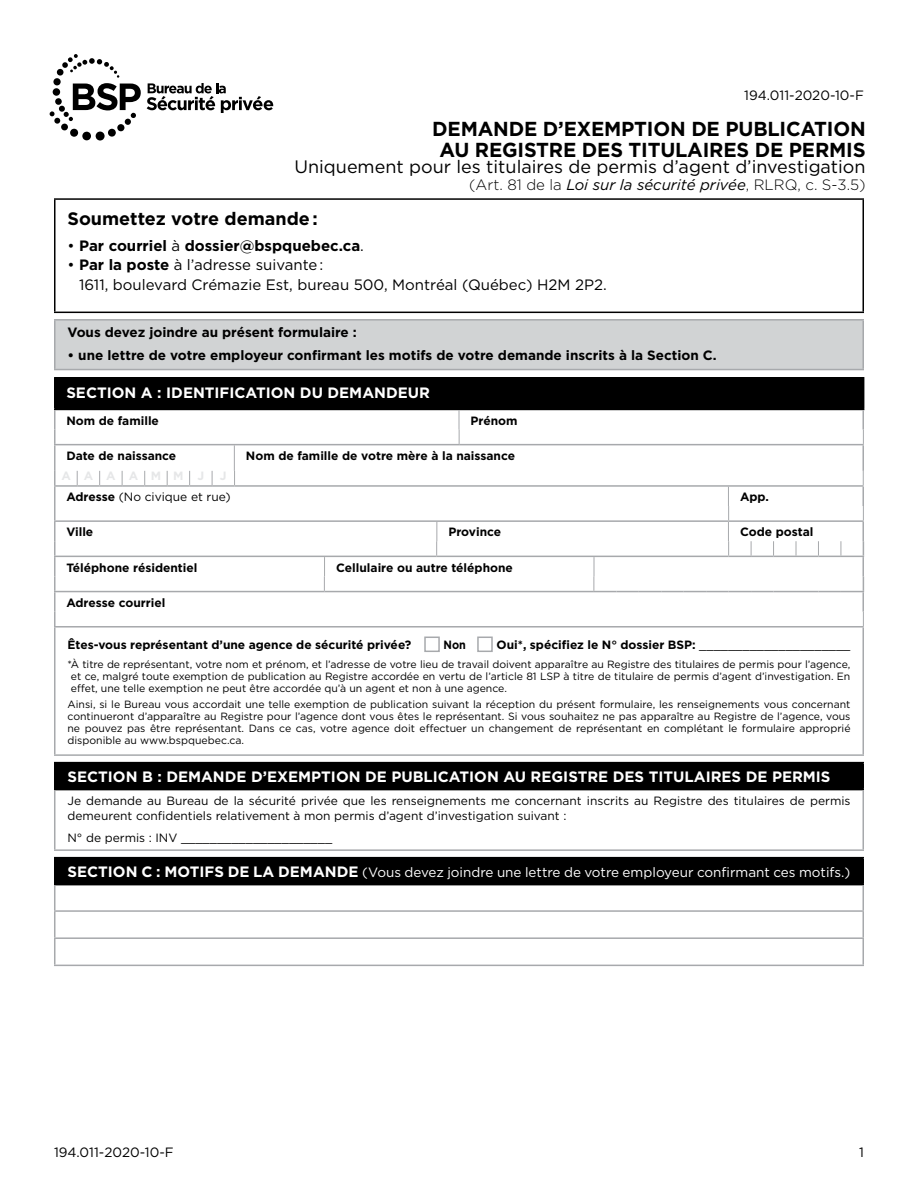
<style>
.page{position:relative;width:918px;height:1188px;background:#fff}
.page>*{position:absolute;margin:0;border:0;box-sizing:border-box;transform-origin:0 0}
.t1{font:700 20.25px/21px "Gotham";letter-spacing:-.01em;color:#000;text-align:center}
.t2{font:18px "Gotham";color:#000}
.t3{font:700 18px "Gotham";color:#000}
.t4{font:700 15px "Gotham";color:#fff}
.t5{font:15px/19.5px "Gotham";color:#000}
.t6{font:300 15px "Gotham";color:#000}
.t7{font:700 15px "Gotham";color:#000}
.t8{font:700 13.5px "Gotham";color:#000}
.t9{font:13.5px "Gotham";color:#fff}
.t10{font:13.5px "Gotham";color:#000}
.t11{font:700 12px "Gotham";color:#000}
.t12{font:12px/20.7px "Gotham";color:#000}
.t13{font:700 12px "Gotham";letter-spacing:1.075em;color:#e6e7e8}
.t14{font:700 12px "Gotham";color:#000;scale:.9 1}
.t15{font:10.5px/12px "Gotham";color:#000;text-align:justify}
.s1{font-weight:400;font-style:italic}
.s2{font-weight:400}
.s3{font-weight:700}
.s4{font-weight:700;color:#e6e7e8}
.s5{font-weight:700;font-size:15px}
</style>
<div class="page">
<hr style="left:54px;top:198px;width:810px;height:2px;background:#000">
<hr style="left:54px;top:200px;width:2px;height:112px;background:#000">
<hr style="left:862px;top:200px;width:2px;height:112px;background:#000">
<hr style="left:54px;top:312px;width:810px;height:1px;background:#000">
<div style="left:55px;top:320px;width:808px;height:50px;background:#d1d3d4"></div>
<hr style="left:54px;top:319px;width:810px;height:2px;background:#a7a9ac">
<hr style="left:54px;top:321px;width:2px;height:48px;background:#a7a9ac">
<hr style="left:862px;top:321px;width:2px;height:48px;background:#a7a9ac">
<hr style="left:54px;top:369px;width:810px;height:1px;background:#a7a9ac">
<div style="left:55px;top:377px;width:809px;height:32px;background:#000"></div>
<hr style="left:54px;top:377px;width:2px;height:32px;background:#000">
<hr style="left:54px;top:409px;width:810px;height:1px;background:#000">
<hr style="left:54px;top:410px;width:2px;height:20px;background:#a7a9ac">
<hr style="left:862px;top:410px;width:2px;height:20px;background:#a7a9ac">
<svg style="left:459px;top:410px;width:1px;height:34px"></svg>
<svg style="left:863px;top:430px;width:1px;height:14px"></svg>
<hr style="left:54px;top:444px;width:405px;height:1px;background:#a7a9ac">
<hr style="left:459px;top:444px;width:405px;height:1px;background:#a7a9ac">
<svg style="left:54px;top:430px;width:2px;height:14px"></svg>
<hr style="left:54px;top:445px;width:2px;height:26px;background:#a7a9ac">
<hr style="left:862px;top:445px;width:2px;height:26px;background:#a7a9ac">
<svg style="left:77px;top:471px;width:1px;height:14px"></svg>
<svg style="left:99px;top:471px;width:1px;height:14px"></svg>
<svg style="left:122px;top:471px;width:1px;height:14px"></svg>
<svg style="left:144px;top:471px;width:1px;height:14px"></svg>
<svg style="left:167px;top:471px;width:1px;height:14px"></svg>
<svg style="left:189px;top:471px;width:1px;height:14px"></svg>
<svg style="left:212px;top:471px;width:1px;height:14px"></svg>
<svg style="left:234px;top:445px;width:1px;height:40px"></svg>
<hr style="left:54px;top:485px;width:23px;height:2px;background:#a7a9ac">
<hr style="left:77px;top:485px;width:23px;height:2px;background:#a7a9ac">
<hr style="left:100px;top:485px;width:22px;height:2px;background:#a7a9ac">
<hr style="left:122px;top:485px;width:23px;height:2px;background:#a7a9ac">
<hr style="left:145px;top:485px;width:22px;height:2px;background:#a7a9ac">
<hr style="left:167px;top:485px;width:23px;height:2px;background:#a7a9ac">
<hr style="left:190px;top:485px;width:22px;height:2px;background:#a7a9ac">
<hr style="left:212px;top:485px;width:23px;height:2px;background:#a7a9ac">
<hr style="left:235px;top:485px;width:629px;height:2px;background:#a7a9ac">
<hr style="left:54px;top:520px;width:675px;height:2px;background:#a7a9ac">
<svg style="left:436px;top:522px;width:1px;height:34px"></svg>
<hr style="left:54px;top:556px;width:383px;height:1px;background:#a7a9ac">
<hr style="left:437px;top:556px;width:292px;height:1px;background:#a7a9ac">
<svg style="left:324px;top:557px;width:1px;height:34px"></svg>
<hr style="left:54px;top:591px;width:270px;height:1px;background:#a7a9ac">
<hr style="left:324px;top:591px;width:270px;height:1px;background:#a7a9ac">
<svg style="left:54px;top:471px;width:2px;height:120px"></svg>
<svg style="left:594px;top:471px;width:270px;height:121px"></svg>
<hr style="left:862px;top:592px;width:2px;height:20px;background:#a7a9ac">
<hr style="left:54px;top:592px;width:2px;height:20px;background:#a7a9ac">
<svg style="left:54px;top:612px;width:2px;height:14px"></svg>
<hr style="left:54px;top:626px;width:810px;height:2px;background:#a7a9ac">
<svg style="left:863px;top:612px;width:1px;height:14px"></svg>
<hr style="left:54px;top:754px;width:810px;height:2px;background:#a7a9ac">
<hr style="left:54px;top:628px;width:2px;height:126px;background:#a7a9ac">
<hr style="left:862px;top:628px;width:2px;height:126px;background:#a7a9ac">
<div style="left:424px;top:637px;width:16px;height:15px;background:#fff;border:2px solid #a7a9ac"></div>
<div style="left:477px;top:637px;width:16px;height:15px;background:#fff;border:2px solid #a7a9ac"></div>
<div style="left:55px;top:763px;width:808px;height:27px;background:#000"></div>
<hr style="left:862px;top:763px;width:2px;height:26px;background:#000">
<hr style="left:54px;top:789px;width:810px;height:1px;background:#000">
<hr style="left:54px;top:849px;width:810px;height:2px;background:#a7a9ac">
<hr style="left:54px;top:762px;width:810px;height:1px;background:#000">
<svg style="left:54px;top:763px;width:1px;height:26px"></svg>
<hr style="left:54px;top:790px;width:1px;height:59px;background:#a7a9ac">
<hr style="left:862px;top:790px;width:2px;height:59px;background:#a7a9ac">
<div style="left:55px;top:858px;width:808px;height:27px;background:#000"></div>
<hr style="left:862px;top:858px;width:2px;height:26px;background:#000">
<hr style="left:54px;top:884px;width:810px;height:1px;background:#000">
<hr style="left:54px;top:910px;width:810px;height:2px;background:#a7a9ac">
<hr style="left:54px;top:857px;width:810px;height:1px;background:#000">
<hr style="left:862px;top:885px;width:2px;height:25px;background:#a7a9ac">
<hr style="left:54px;top:937px;width:810px;height:2px;background:#a7a9ac">
<hr style="left:862px;top:912px;width:2px;height:25px;background:#a7a9ac">
<hr style="left:54px;top:965px;width:810px;height:1px;background:#a7a9ac">
<svg style="left:54px;top:858px;width:1px;height:107px"></svg>
<hr style="left:862px;top:939px;width:2px;height:26px;background:#a7a9ac">
<svg style="left:147px;top:83px;width:126px;height:30px"></svg>
<svg style="left:50px;top:54px;width:91px;height:87px"></svg>
<p class="t10" style="left:744px;top:86px;width:121px">194.011-2020-10-F</p>
<h1 class="t1" style="left:432px;top:118px;width:435px">DEMANDE D’EXEMPTION DE PUBLICATION<br>AU REGISTRE DES TITULAIRES DE PERMIS</h1>
<h2 class="t2" style="left:294px;top:155px;width:573px">Uniquement pour les titulaires de permis d’agent d’investigation</h2>
<h3 class="t6" style="left:469px;top:175px;width:398px">(Art. 81 de la <span class="s1">Loi sur la sécurité privée</span>, RLRQ, c. S-3.5)</h3>
<h2 class="t3" style="left:68px;top:206px;width:252px">Soumettez votre demande :</h2>
<h3 class="t7" style="left:68px;top:236px;width:298px"><span class="s2">•</span> Par courriel <span class="s2">à</span> dossier@bspquebec.ca<span class="s2">.</span></h3>
<h3 class="t5" style="left:79px;top:255px;width:529px;text-indent:-12px">• <span class="s3">Par la poste</span> à l’adresse suivante :<br>1611, boulevard Crémazie Est, bureau 500, Montréal (Québec) H2M 2P2.</h3>
<p class="t8" style="left:68px;top:323px;width:291px">Vous devez joindre au présent formulaire :</p>
<p class="t8" style="left:68px;top:346px;width:651px">• une lettre de votre employeur confirmant les motifs de votre demande inscrits à la Section C.</p>
<h3 class="t4" style="left:66px;top:383px;width:365px">SECTION A : IDENTIFICATION DU DEMANDEUR</h3>
<p class="t11" style="left:66px;top:412px;width:94px">Nom de famille</p>
<p class="t11" style="left:471px;top:412px;width:49px">Prénom</p>
<p class="t11" style="left:66px;top:448px;width:111px">Date de naissance</p>
<p class="t11" style="left:246px;top:448px;width:271px">Nom de famille de votre mère à la naissance</p>
<p class="t13" style="left:61px;top:468px;width:144px">AAAAMMJ</p>
<p class="t12" style="left:66px;top:466px;width:166px;text-indent:154px"><span class="s4">J<br></span><span class="s3">Adresse</span> (No civique et rue)</p>
<p class="t11" style="left:740px;top:489px;width:30px">App.</p>
<p class="t11" style="left:66px;top:524px;width:28px">Ville</p>
<p class="t11" style="left:448px;top:524px;width:54px">Province</p>
<p class="t11" style="left:740px;top:524px;width:75px">Code postal</p>
<p class="t11" style="left:66px;top:559px;width:133px">Téléphone résidentiel</p>
<p class="t11" style="left:336px;top:559px;width:178px">Cellulaire ou autre téléphone</p>
<p class="t11" style="left:66px;top:595px;width:101px">Adresse courriel</p>
<p class="t11" style="left:68px;top:637px;width:345px">Êtes-vous représentant d’une agence de sécurité privée?</p>
<p class="t14" style="left:444px;top:637px;width:26px">Non</p>
<p class="t11" style="left:497px;top:637px;width:355px">Oui*, spécifiez le N° dossier BSP: <span class="s2">_____________________</span></p>
<p class="t15" style="left:71px;top:658px;width:781px;text-indent:-3px">*À titre de représentant, votre nom et prénom, et l’adresse de votre lieu de travail doivent apparaître au Registre des titulaires de permis pour l’agence, et ce, malgré toute exemption de publication au Registre accordée en vertu de l’article 81 LSP à titre de titulaire de permis d’agent d’investigation. En effet, une telle exemption ne peut être accordée qu’à un agent et non à une agence.</p>
<p class="t15" style="left:67px;top:698px;width:785px">Ainsi, si le Bureau vous accordait une telle exemption de publication suivant la réception du présent formulaire, les renseignements vous concernant continueront d’apparaître au Registre pour l’agence dont vous êtes le représentant. Si vous souhaitez ne pas apparaître au Registre de l’agence, vous ne pouvez pas être représentant. Dans ce cas, votre agence doit effectuer un changement de représentant en complétant le formulaire approprié disponible au www.bspquebec.ca.</p>
<h3 class="t4" style="left:67px;top:767px;width:765px">SECTION B : DEMANDE D’EXEMPTION DE PUBLICATION AU REGISTRE DES TITULAIRES DE PERMIS</h3>
<p class="t12" style="left:67px;top:793px;width:785px;line-height:15px">Je demande au Bureau de la sécurité privée que les renseignements me concernant inscrits au Registre des titulaires de permis demeurent confidentiels relativement à mon permis d’agent d’investigation suivant :</p>
<p class="t12" style="left:67px;top:827px;width:266px">N° de permis : INV _____________________</p>
<p class="t9" style="left:67px;top:864px;width:784px"><span class="s5">SECTION C : MOTIFS DE LA DEMANDE</span> (Vous devez joindre une lettre de votre employeur confirmant ces motifs.)</p>
<p class="t10" style="left:54px;top:1143px;width:121px">194.011-2020-10-F</p>
<p class="t10" style="left:859px;top:1143px;width:6px">1</p>
</div>
